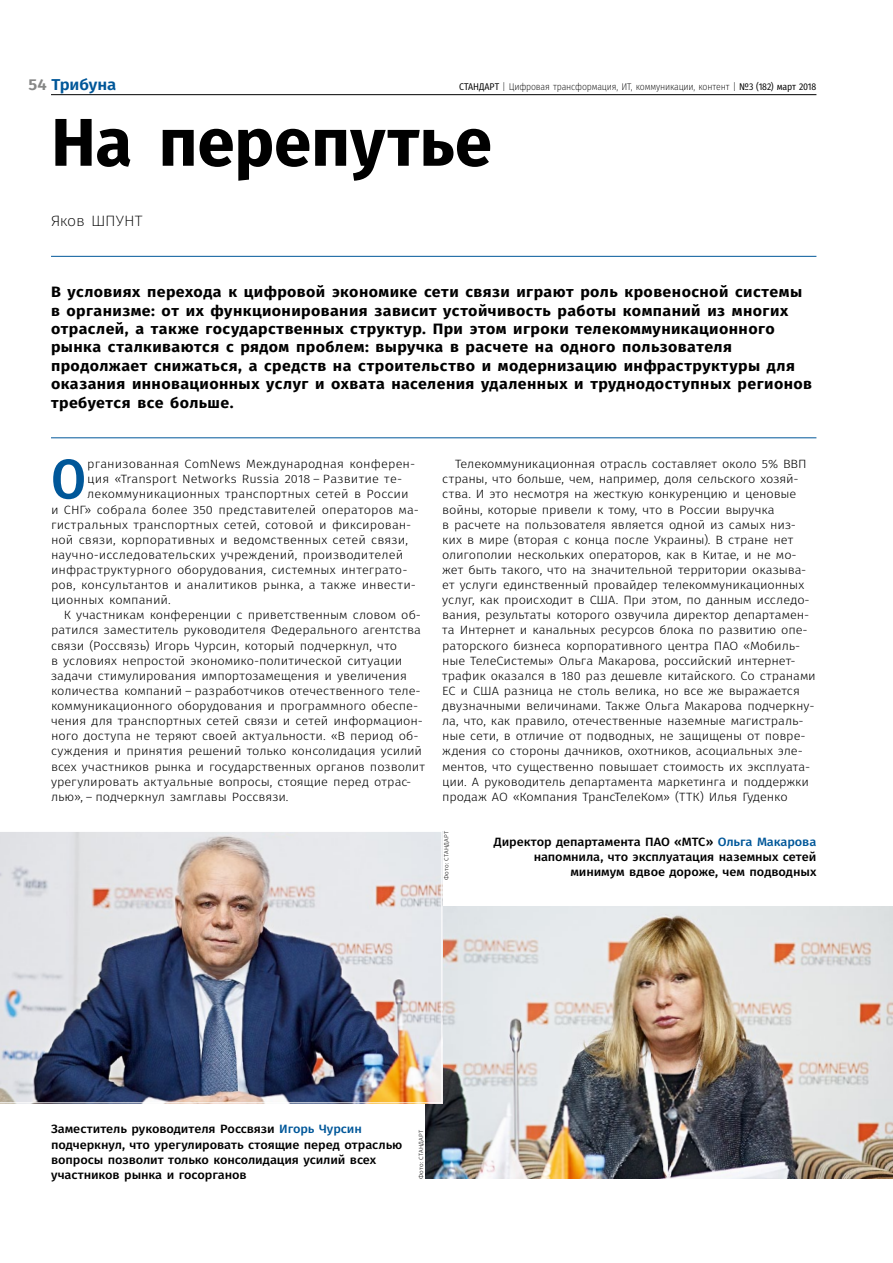
<style>
.page{position:relative;width:893px;height:1263px;background:#fff}
.page>*{position:absolute;margin:0;border:0;box-sizing:border-box;transform-origin:0 0}
.H_40_46{font:700 67.5px "Fira Sans";letter-spacing:-.005em;color:#000}
.Drop{font:500 55.8px "Fira Sans Condensed";color:#005799}
.Pg{font:600 15.75px "Fira Sans";letter-spacing:-.005em;color:#005799;scale:1.06 1}
.Lead{font:700 15px/18.5px "Fira Sans";letter-spacing:.025em;color:#000;scale:1.06 1}
.Aut{font:200 15px "Fira Sans";letter-spacing:-.02em;color:#000;scale:1.06 1}
.body{font:300 12px/15.1px "Fira Sans";letter-spacing:-.005em;color:#000;scale:1.07 1}
.Drop-2{font:300 12px "Fira Sans";letter-spacing:.005em;color:#000;scale:1.07 1}
.gCapK{font:500 12px/15.1px "Fira Sans";letter-spacing:-.005em;color:#000;scale:1.07 1}
.t1{font:200 9.75px "Fira Sans Condensed";letter-spacing:-.015em;color:#000}
.gAut{font:300 6px "Fira Sans";letter-spacing:.015em;color:#000;scale:1.07 1}
.s1{color:#868786}
.s2{font-weight:400}
.s3{color:#005799}
</style>
<div class="page">
<img style="left:425px;top:907px;width:468px;height:272px">
<img style="left:0;top:832px;width:442px;height:271px">
<hr style="left:51px;top:256px;width:765px;height:1px;background:#005799">
<hr style="left:51px;top:437px;width:765px;height:1px;background:#005799">
<hr style="left:51px;top:94px;width:765px;height:1px;background:#000">
<p class="Pg" style="left:29px;top:72px;width:84px"><span class="s1">54</span> Трибуна</p>
<p class="t1" style="left:459px;top:80px;width:359px"><span class="s2">СТАНДАРТ</span> | Цифровая трансформация, ИТ, коммуникации, контент | <span class="s2">№3 (182) март 2018</span></p>
<p class="H_40_46" style="left:51px;top:85px;width:442px">На перепутье</p>
<p class="Aut" style="left:51px;top:210px;width:88px">Яков ШПУНТ</p>
<p class="Lead" style="left:51px;top:282px;width:720px">В условиях перехода к цифровой экономике сети связи играют роль кровеносной системы в организме: от их функционирования зависит устойчивость работы компаний из многих отраслей, а также государственных структур. При этом игроки телекоммуникационного рынка сталкиваются с рядом проблем: выручка в расчете на одного пользователя продолжает снижаться, а средств на строительство и модернизацию инфраструктуры для оказания инновационных услуг и охвата населения удаленных и труднодоступных регионов требуется все больше.</p>
<p class="Drop" style="left:51px;top:434px;width:37px">О</p>
<p class="Drop-2" style="left:87px;top:455px;width:308px">рганизованная ComNews Международная конферен-</p>
<p class="Drop-2" style="left:87px;top:471px;width:296px">ция «Transport Networks Russia 2018 – Развитие те-</p>
<p class="Drop-2" style="left:87px;top:486px;width:302px">лекоммуникационных транспортных сетей в России</p>
<p class="Drop-2" style="left:51px;top:501px;width:345px">и СНГ» собрала более 350 представителей операторов ма-</p>
<p class="Drop-2" style="left:51px;top:516px;width:338px">гистральных транспортных сетей, сотовой и фиксирован-</p>
<p class="Drop-2" style="left:51px;top:531px;width:335px">ной связи, корпоративных и ведомственных сетей связи,</p>
<p class="Drop-2" style="left:51px;top:546px;width:331px">научно-исследовательских учреждений, производителей</p>
<p class="Drop-2" style="left:51px;top:561px;width:335px">инфраструктурного оборудования, системных интеграто-</p>
<p class="Drop-2" style="left:51px;top:576px;width:343px">ров, консультантов и аналитиков рынка, а также инвести-</p>
<p class="Drop-2" style="left:51px;top:591px;width:113px">ционных компаний.</p>
<p class="body" style="left:51px;top:607px;width:351px;text-indent:13px">К участникам конференции с приветственным словом об&shy;ратился заместитель руководителя Федерального агентства связи (Россвязь) Игорь Чурсин, который подчеркнул, что<br>в условиях непростой экономико-политической ситуации задачи стимулирования импортозамещения и увеличения количества компаний – разработчиков отечественного теле&shy;коммуникационного оборудования и программного обеспе&shy;чения для транспортных сетей связи и сетей информацион&shy;ного доступа не теряют своей актуальности. «В период об&shy;суждения и принятия решений только консолидация усилий всех участников рынка и государственных органов позволит урегулировать актуальные вопросы, стоящие перед отрас&shy;лью», – подчеркнул замглавы Россвязи.</p>
<p class="body" style="left:442px;top:456px;width:351px;text-indent:13px">Телекоммуникационная отрасль составляет около 5% ВВП страны, что больше, чем, например, доля сельского хозяй&shy;ства. И это несмотря на жесткую конкуренцию и ценовые войны, которые привели к тому, что в России выручка<br>в расчете на пользователя является одной из самых низ&shy;ких в мире (вторая с конца после Украины). В стране нет олигополии нескольких операторов, как в Китае, и не мо&shy;жет быть такого, что на значительной территории оказыва&shy;ет услуги единственный провайдер телекоммуникационных услуг, как происходит в США. При этом, по данным исследо&shy;вания, результаты которого озвучила директор департамен&shy;та Интернет и канальных ресурсов блока по развитию опе&shy;раторского бизнеса корпоративного центра ПАО «Мобиль&shy;ные ТелеСистемы» Ольга Макарова, российский интернет&shy;трафик оказался в 180 раз дешевле китайского. Со странами ЕС и США разница не столь велика, но все же выражается двузначными величинами. Также Ольга Макарова подчеркну&shy;ла, что, как правило, отечественные наземные магистраль&shy;ные сети, в отличие от подводных, не защищены от повре&shy;ждения со стороны дачников, охотников, асоциальных эле&shy;ментов, что существенно повышает стоимость их эксплуата&shy;ции. А руководитель департамента маркетинга и поддержки продаж АО «Компания ТрансТелеКом» (ТТК) Илья Гуденко</p>
<p class="gAut" style="left:442px;top:880px;width:47px;rotate:-90deg">Фото: СТАНДАРТ</p>
<p class="gCapK" style="left:494px;top:834px;width:303px;text-align:right">Директор департамента ПАО «МТС» <span class="s3">Ольга Макарова </span>напомнила, что эксплуатация наземных сетей минимум вдвое дороже, чем подводных</p>
<p class="gCapK" style="left:51px;top:1121px;width:330px">Заместитель руководителя Россвязи <span class="s3">Игорь Чурсин </span>подчеркнул, что урегулировать стоящие перед отраслью вопросы позволит только консолидация усилий всех участников рынка и госорганов</p>
<p class="gAut" style="left:417px;top:1179px;width:47px;rotate:-90deg">Фото: СТАНДАРТ</p>
</div>
